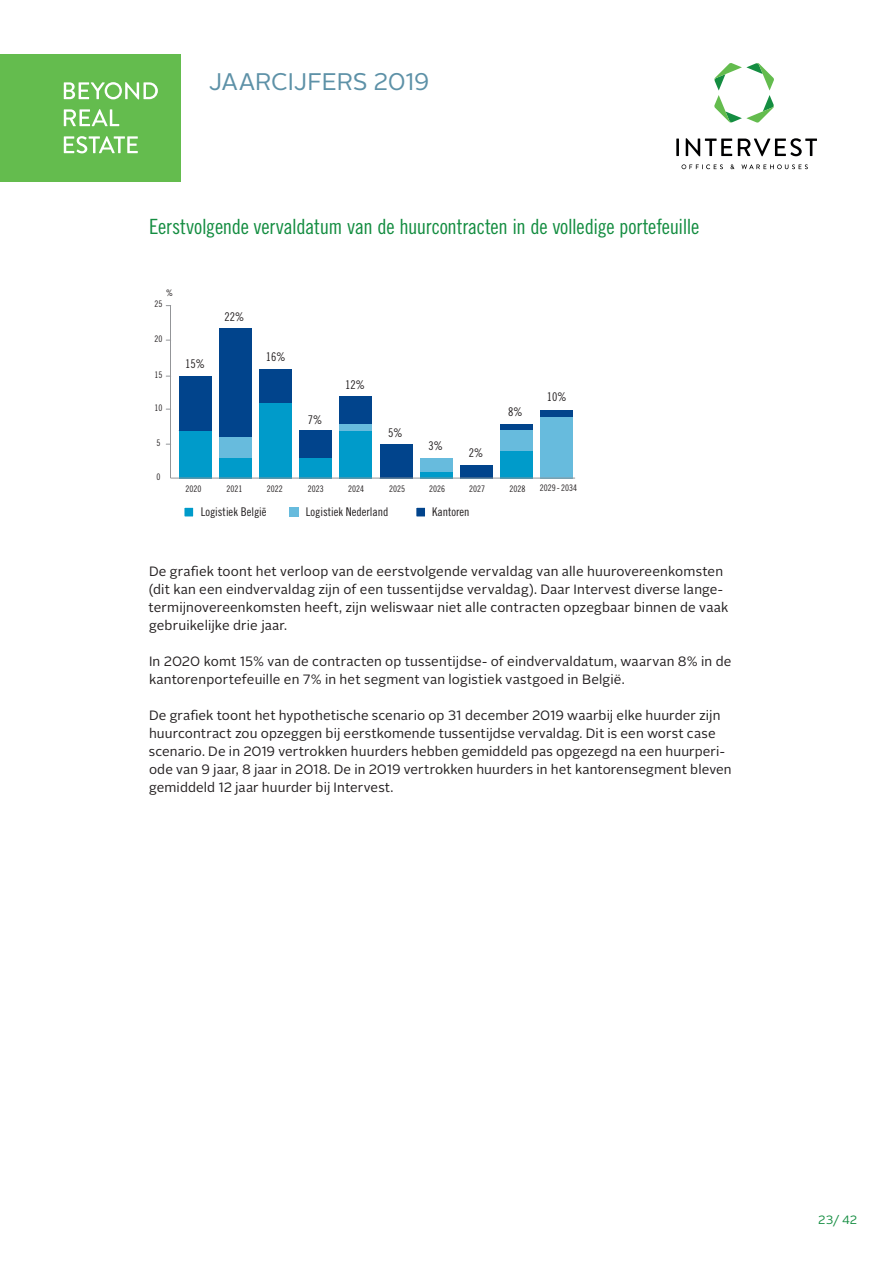
<style>
.page{position:relative;width:893px;height:1263px;background:#fff}
.page>*{position:absolute;margin:0;border:0;box-sizing:border-box;transform-origin:0 0}
.t1{font:24px "Alright Sans";letter-spacing:-.015em;color:#5d91a7}
.t2{font:21px "Trade Gothic LT Std Cn 18";letter-spacing:-.015em;color:#148d41}
.t3{font:13.5px/18px "Alright Sans";letter-spacing:.01em;color:#231f20}
.t4{font:12px "Trade Gothic LT Std Cn 18";color:#231f20}
.t5{font:12px "Alright Sans";color:#148d41}
.t6{font:9px "Trade Gothic LT Std Cn 18";color:#231f20}
</style>
<div class="page">
<div style="left:0;top:54px;width:181px;height:128px;background:#64bc4e"></div>
<svg style="left:64px;top:136px;width:74px;height:17px"></svg>
<svg style="left:64px;top:109px;width:55px;height:17px"></svg>
<svg style="left:64px;top:82px;width:94px;height:17px"></svg>
<hr style="left:676px;top:139px;width:3px;height:17px;background:#000001">
<svg style="left:686px;top:138px;width:46px;height:18px"></svg>
<svg style="left:738px;top:138px;width:79px;height:18px"></svg>
<svg style="left:681px;top:164px;width:42px;height:5px"></svg>
<svg style="left:730px;top:164px;width:4px;height:5px"></svg>
<svg style="left:741px;top:164px;width:67px;height:5px"></svg>
<svg style="left:714px;top:63px;width:60px;height:60px"></svg>
<div style="left:179px;top:376px;width:32px;height:55px;background:#01448c"></div>
<div style="left:219px;top:328px;width:32px;height:109px;background:#01448c"></div>
<div style="left:259px;top:369px;width:33px;height:34px;background:#01448c"></div>
<div style="left:300px;top:431px;width:32px;height:27px;background:#01448c"></div>
<div style="left:340px;top:397px;width:32px;height:27px;background:#01448c"></div>
<div style="left:380px;top:444px;width:32px;height:34px;background:#01448c"></div>
<div style="left:460px;top:465px;width:33px;height:13px;background:#01448c"></div>
<div style="left:501px;top:424px;width:32px;height:7px;background:#01448c"></div>
<div style="left:541px;top:410px;width:32px;height:7px;background:#01448c"></div>
<div style="left:219px;top:437px;width:32px;height:21px;background:#67bbdd"></div>
<div style="left:340px;top:424px;width:32px;height:7px;background:#67bbdd"></div>
<div style="left:420px;top:458px;width:32px;height:14px;background:#67bbdd"></div>
<div style="left:501px;top:431px;width:32px;height:20px;background:#67bbdd"></div>
<div style="left:541px;top:417px;width:32px;height:61px;background:#67bbdd"></div>
<div style="left:179px;top:431px;width:32px;height:47px;background:#009bca"></div>
<div style="left:219px;top:458px;width:32px;height:20px;background:#009bca"></div>
<div style="left:259px;top:403px;width:33px;height:75px;background:#009bca"></div>
<div style="left:300px;top:458px;width:32px;height:20px;background:#009bca"></div>
<div style="left:340px;top:431px;width:32px;height:47px;background:#009bca"></div>
<div style="left:420px;top:472px;width:32px;height:6px;background:#009bca"></div>
<div style="left:501px;top:451px;width:32px;height:27px;background:#009bca"></div>
<hr style="left:170px;top:306px;width:1px;height:172px;background:#939598">
<hr style="left:171px;top:478px;width:404px;height:1px;background:#939598">
<div style="left:416px;top:507px;width:9px;height:10px;background:#01448c"></div>
<div style="left:415px;top:507px;width:11px;height:10px;border:1px solid #fff"></div>
<div style="left:184px;top:507px;width:10px;height:10px;background:#009bca"></div>
<div style="left:184px;top:507px;width:10px;height:10px;border:1px solid #fff"></div>
<div style="left:289px;top:507px;width:10px;height:10px;background:#67bbdd"></div>
<h1 class="t1" style="left:209px;top:65px;width:222px">JAARCIJFERS 2019</h1>
<h2 class="t2" style="left:149px;top:214px;width:552px">Eerstvolgende vervaldatum van de huurcontracten in de volledige portefeuille</h2>
<p class="t6" style="left:166px;top:287px;width:9px">%</p>
<p class="t6" style="left:154px;top:298px;width:9px">25</p>
<p class="t6" style="left:154px;top:333px;width:9px">20</p>
<p class="t6" style="left:154px;top:369px;width:9px">15</p>
<p class="t6" style="left:154px;top:402px;width:9px">10</p>
<p class="t6" style="left:156px;top:437px;width:5px">5</p>
<p class="t6" style="left:156px;top:471px;width:5px">0</p>
<p class="t4" style="left:185px;top:357px;width:21px">15%</p>
<p class="t4" style="left:225px;top:310px;width:21px">22%</p>
<p class="t4" style="left:266px;top:350px;width:21px">16%</p>
<p class="t4" style="left:308px;top:412px;width:16px">7%</p>
<p class="t4" style="left:345px;top:378px;width:21px">12%</p>
<p class="t4" style="left:388px;top:425px;width:16px">5%</p>
<p class="t4" style="left:428px;top:439px;width:16px">3%</p>
<p class="t4" style="left:469px;top:446px;width:16px">2%</p>
<p class="t4" style="left:508px;top:405px;width:16px">8%</p>
<p class="t4" style="left:547px;top:390px;width:21px">10%</p>
<p class="t6" style="left:185px;top:484px;width:17px">2020</p>
<p class="t6" style="left:227px;top:484px;width:17px">2021</p>
<p class="t6" style="left:267px;top:484px;width:17px">2022</p>
<p class="t6" style="left:308px;top:484px;width:17px">2023</p>
<p class="t6" style="left:348px;top:484px;width:17px">2024</p>
<p class="t6" style="left:389px;top:484px;width:17px">2025</p>
<p class="t6" style="left:429px;top:483px;width:17px">2026</p>
<p class="t6" style="left:469px;top:484px;width:17px">2027</p>
<p class="t6" style="left:510px;top:484px;width:17px">2028</p>
<p class="t6" style="left:540px;top:483px;width:39px">2029 - 2034</p>
<p class="t4" style="left:201px;top:505px;width:67px">Logistiek België</p>
<p class="t4" style="left:306px;top:505px;width:84px">Logistiek Nederland</p>
<p class="t4" style="left:432px;top:505px;width:39px">Kantoren</p>
<p class="t3" style="left:148px;top:563px;width:581px">De grafiek toont het verloop van de eerstvolgende vervaldag van alle huurovereenkomsten (dit kan een eindvervaldag zijn of een tussentijdse vervaldag). Daar Intervest diverse lange&shy;termijnovereenkomsten heeft, zijn weliswaar niet alle contracten opzegbaar binnen de vaak gebruikelijke drie jaar.</p>
<p class="t3" style="left:149px;top:653px;width:584px">In 2020 komt 15% van de contracten op tussentijdse- of eindvervaldatum, waarvan 8% in de kantorenportefeuille en 7% in het segment van logistiek vastgoed in België.</p>
<p class="t3" style="left:149px;top:707px;width:584px">De grafiek toont het hypothetische scenario op 31 december 2019 waarbij elke huurder zijn huurcontract zou opzeggen bij eerstkomende tussentijdse vervaldag. Dit is een worst case scenario. De in 2019 vertrokken huurders hebben gemiddeld pas opgezegd na een huurperi&shy;ode van 9 jaar, 8 jaar in 2018. De in 2019 vertrokken huurders in het kantorensegment bleven gemiddeld 12 jaar huurder bij Intervest.</p>
<p class="t5" style="left:818px;top:1212px;width:41px">23/ 42</p>
</div>
